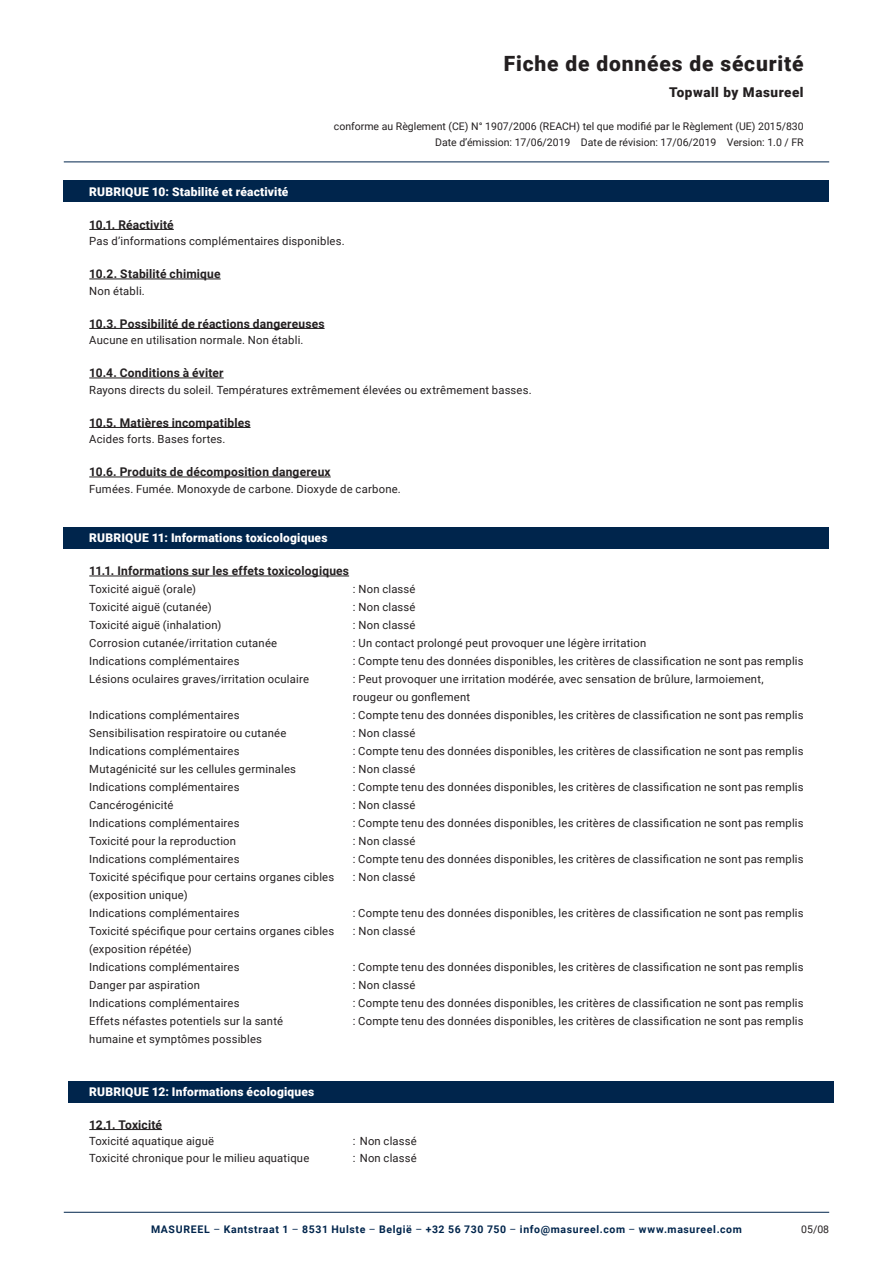
<style>
.page{position:relative;width:893px;height:1263px;background:#fff}
.page>*{position:absolute;margin:0;border:0;box-sizing:border-box;transform-origin:0 0}
.t1{font:900 21px "Roboto";letter-spacing:.04em;color:#231f20}
.t2{font:900 13.5px "Roboto";letter-spacing:.04em;color:#231f20}
.t3{font:700 12px "Roboto";letter-spacing:.015em;color:#231f20}
.t4{font:900 12px "Roboto";letter-spacing:.015em;color:#fff}
.t5{font:11.25px/18px "Roboto";letter-spacing:.02em;color:#231f20}
.t6{font:10.5px/16.5px "Roboto";color:#231f20;text-align:right}
.t7{font:700 10.5px "Roboto";letter-spacing:.06em;color:#00254c}
.s1{font-weight:400}
</style>
<div class="page">
<div style="left:68px;top:1081px;width:765px;height:22px;background:#00254c"></div>
<div style="left:64px;top:527px;width:765px;height:22px;background:#00254c"></div>
<div style="left:64px;top:181px;width:765px;height:21px;background:#00254c"></div>
<hr style="left:89px;top:229px;width:85px;height:1px;background:#231f20">
<hr style="left:89px;top:279px;width:132px;height:1px;background:#231f20">
<hr style="left:89px;top:328px;width:236px;height:1px;background:#231f20">
<hr style="left:89px;top:378px;width:135px;height:1px;background:#231f20">
<hr style="left:89px;top:427px;width:162px;height:1px;background:#231f20">
<hr style="left:89px;top:477px;width:242px;height:1px;background:#231f20">
<hr style="left:89px;top:576px;width:260px;height:1px;background:#231f20">
<hr style="left:89px;top:1129px;width:73px;height:1px;background:#231f20">
<hr style="left:64px;top:1212px;width:765px;height:1px;background:#00254c">
<hr style="left:64px;top:162px;width:765px;height:1px;background:#00254c">
<h1 class="t1" style="left:504px;top:49px;width:301px">Fiche de données de sécurité</h1>
<p class="t2" style="left:669px;top:82px;width:136px">Topwall by Masureel</p>
<p class="t6" style="left:334px;top:117px;width:471px">conforme au Règlement (CE) N° 1907/2006 (REACH) tel que modifié par le Règlement (UE) 2015/830<br>Date d’émission: 17/06/2019 Date de révision: 17/06/2019 Version: 1.0 / FR</p>
<p class="t4" style="left:89px;top:183px;width:201px">RUBRIQUE 10: Stabilité et réactivité</p>
<p class="t3" style="left:89px;top:216px;width:86px">10.1. Réactivité</p>
<p class="t5" style="left:89px;top:232px;width:257px">Pas d’informations complémentaires disponibles.</p>
<p class="t3" style="left:89px;top:265px;width:133px">10.2. Stabilité chimique</p>
<p class="t5" style="left:89px;top:281px;width:57px">Non établi.</p>
<p class="t3" style="left:89px;top:315px;width:237px">10.3. Possibilité de réactions dangereuses</p>
<p class="t5" style="left:89px;top:331px;width:216px">Aucune en utilisation normale. Non établi.</p>
<p class="t3" style="left:89px;top:364px;width:136px">10.4. Conditions à éviter</p>
<p class="t5" style="left:89px;top:380px;width:444px">Rayons directs du soleil. Températures extrêmement élevées ou extrêmement basses.</p>
<p class="t3" style="left:89px;top:414px;width:163px">10.5. Matières incompatibles</p>
<p class="t5" style="left:89px;top:430px;width:138px">Acides forts. Bases fortes.</p>
<p class="t3" style="left:89px;top:463px;width:243px">10.6. Produits de décomposition dangereux</p>
<p class="t5" style="left:89px;top:479px;width:313px">Fumées. Fumée. Monoxyde de carbone. Dioxyde de carbone.</p>
<p class="t4" style="left:89px;top:529px;width:240px">RUBRIQUE 11: Informations toxicologiques</p>
<p class="t3" style="left:89px;top:562px;width:261px">11.1. Informations sur les effets toxicologiques</p>
<p class="t5" style="left:89px;top:580px;width:108px">Toxicité aiguë (orale)</p>
<p class="t5" style="left:353px;top:580px;width:64px">: Non classé</p>
<p class="t5" style="left:89px;top:598px;width:124px">Toxicité aiguë (cutanée)</p>
<p class="t5" style="left:353px;top:598px;width:64px">: Non classé</p>
<p class="t5" style="left:89px;top:616px;width:134px">Toxicité aiguë (inhalation)</p>
<p class="t5" style="left:353px;top:616px;width:64px">: Non classé</p>
<p class="t5" style="left:89px;top:634px;width:189px">Corrosion cutanée/irritation cutanée</p>
<p class="t5" style="left:353px;top:634px;width:295px">: Un contact prolongé peut provoquer une légère irritation</p>
<p class="t5" style="left:89px;top:652px;width:152px">Indications complémentaires</p>
<p class="t5" style="left:353px;top:652px;width:452px">: Compte tenu des données disponibles, les critères de classification ne sont pas remplis</p>
<p class="t5" style="left:89px;top:670px;width:221px">Lésions oculaires graves/irritation oculaire</p>
<p class="t5" style="left:353px;top:670px;width:412px">: Peut provoquer une irritation modérée, avec sensation de brûlure, larmoiement, rougeur ou gonflement</p>
<p class="t5" style="left:89px;top:706px;width:152px">Indications complémentaires</p>
<p class="t5" style="left:353px;top:706px;width:452px">: Compte tenu des données disponibles, les critères de classification ne sont pas remplis</p>
<p class="t5" style="left:89px;top:724px;width:199px">Sensibilisation respiratoire ou cutanée</p>
<p class="t5" style="left:353px;top:724px;width:64px">: Non classé</p>
<p class="t5" style="left:89px;top:742px;width:152px">Indications complémentaires</p>
<p class="t5" style="left:353px;top:742px;width:452px">: Compte tenu des données disponibles, les critères de classification ne sont pas remplis</p>
<p class="t5" style="left:89px;top:760px;width:208px">Mutagénicité sur les cellules germinales</p>
<p class="t5" style="left:353px;top:760px;width:64px">: Non classé</p>
<p class="t5" style="left:89px;top:778px;width:152px">Indications complémentaires</p>
<p class="t5" style="left:353px;top:778px;width:452px">: Compte tenu des données disponibles, les critères de classification ne sont pas remplis</p>
<p class="t5" style="left:89px;top:796px;width:86px">Cancérogénicité</p>
<p class="t5" style="left:353px;top:796px;width:64px">: Non classé</p>
<p class="t5" style="left:89px;top:814px;width:152px">Indications complémentaires</p>
<p class="t5" style="left:353px;top:814px;width:452px">: Compte tenu des données disponibles, les critères de classification ne sont pas remplis</p>
<p class="t5" style="left:89px;top:832px;width:148px">Toxicité pour la reproduction</p>
<p class="t5" style="left:353px;top:832px;width:64px">: Non classé</p>
<p class="t5" style="left:89px;top:850px;width:152px">Indications complémentaires</p>
<p class="t5" style="left:353px;top:850px;width:452px">: Compte tenu des données disponibles, les critères de classification ne sont pas remplis</p>
<p class="t5" style="left:89px;top:868px;width:246px">Toxicité spécifique pour certains organes cibles</p>
<p class="t5" style="left:353px;top:868px;width:64px">: Non classé</p>
<p class="t5" style="left:89px;top:886px;width:152px">(exposition unique)<br>Indications complémentaires</p>
<p class="t5" style="left:353px;top:904px;width:452px">: Compte tenu des données disponibles, les critères de classification ne sont pas remplis</p>
<p class="t5" style="left:89px;top:922px;width:246px">Toxicité spécifique pour certains organes cibles</p>
<p class="t5" style="left:353px;top:922px;width:64px">: Non classé</p>
<p class="t5" style="left:89px;top:940px;width:152px">(exposition répétée)<br>Indications complémentaires</p>
<p class="t5" style="left:353px;top:958px;width:452px">: Compte tenu des données disponibles, les critères de classification ne sont pas remplis</p>
<p class="t5" style="left:89px;top:976px;width:112px">Danger par aspiration</p>
<p class="t5" style="left:353px;top:976px;width:64px">: Non classé</p>
<p class="t5" style="left:89px;top:994px;width:152px">Indications complémentaires</p>
<p class="t5" style="left:353px;top:994px;width:452px">: Compte tenu des données disponibles, les critères de classification ne sont pas remplis</p>
<p class="t5" style="left:89px;top:1012px;width:195px">Effets néfastes potentiels sur la santé</p>
<p class="t5" style="left:353px;top:1012px;width:452px">: Compte tenu des données disponibles, les critères de classification ne sont pas remplis</p>
<p class="t5" style="left:89px;top:1030px;width:174px">humaine et symptômes possibles</p>
<p class="t4" style="left:89px;top:1083px;width:227px">RUBRIQUE 12: Informations écologiques</p>
<p class="t3" style="left:89px;top:1116px;width:74px">12.1. Toxicité</p>
<p class="t5" style="left:89px;top:1132px;width:126px">Toxicité aquatique aiguë</p>
<p class="t5" style="left:353px;top:1132px;width:65px">: Non classé</p>
<p class="t5" style="left:89px;top:1148px;width:221px">Toxicité chronique pour le milieu aquatique</p>
<p class="t5" style="left:353px;top:1148px;width:65px">: Non classé</p>
<p class="t7" style="left:151px;top:1221px;width:592px">MASUREEL <span class="s1">–</span> Kantstraat 1 <span class="s1">–</span> 8531 Hulste <span class="s1">–</span> België <span class="s1">–</span> +32 56 730 750 <span class="s1">–</span> info@masureel.com <span class="s1">–</span> www.masureel.com</p>
<p class="t6" style="left:801px;top:1220px;width:29px">05/08</p>
</div>
